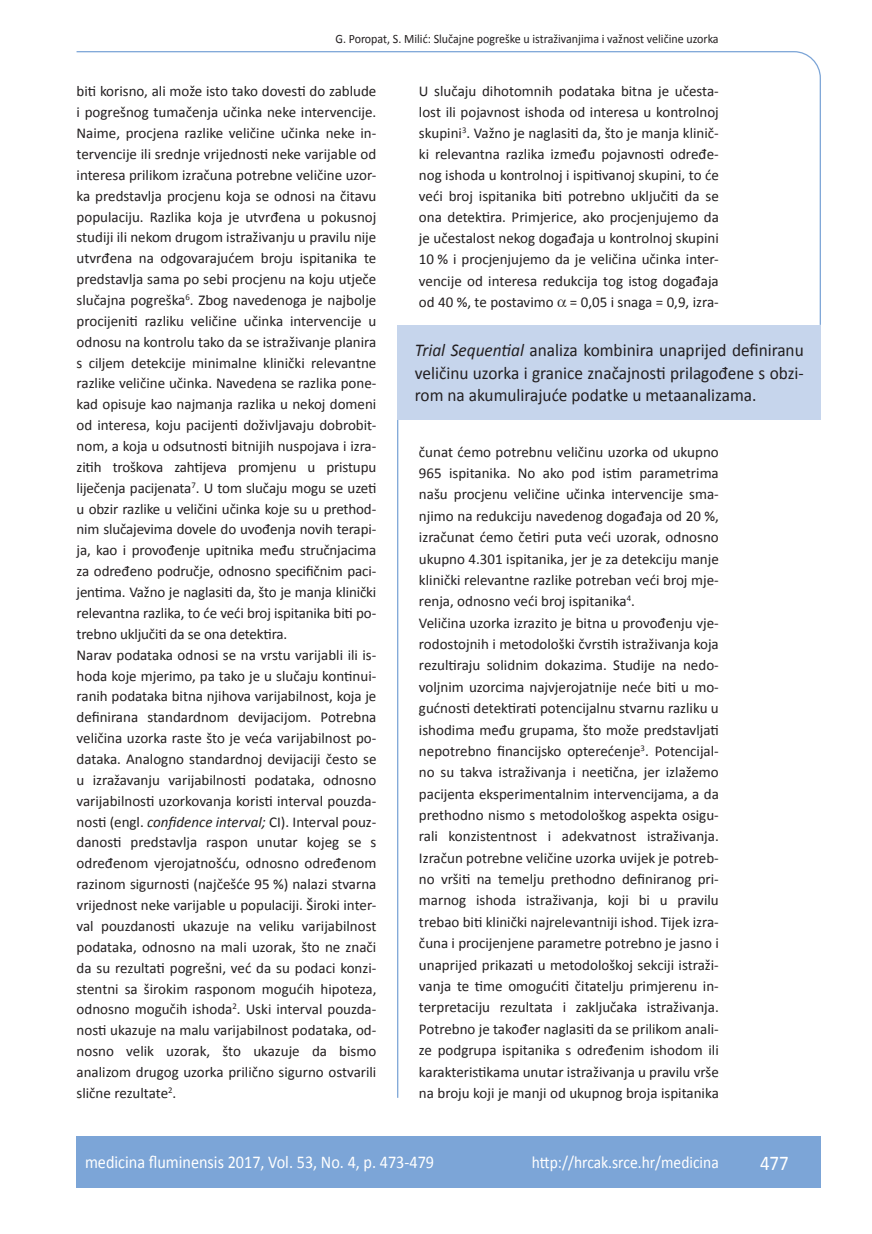
<style>
.page{position:relative;width:872px;height:1234px;background:#fff}
.page>*{position:absolute;margin:0;border:0;box-sizing:border-box;transform-origin:0 0}
.t1{font:21px "Calibri";color:#fff;scale:.9 1}
.t2{font:18px/22.5px "Calibri";color:#231f20;text-align:justify;scale:.96 1}
.t3{font:18px "Calibri";color:#fff;scale:.9 1}
.t4{font:17.25px "Calibri";color:#fff;scale:.9 1}
.t5{font:15px/20.9px "Calibri";color:#231f20}
.t6{font:12.75px "Calibri";color:#231f20;scale:.94 1}
.s1{font-style:italic}
</style>
<div class="page">
<svg style="left:76px;top:51px;width:745px;height:275px"></svg>
<hr style="left:397px;top:420px;width:1px;height:677px;background:#7ca5d7">
<div style="left:77px;top:1135px;width:744px;height:51px;background:#7ca5d7"></div>
<div style="left:398px;top:325px;width:423px;height:95px;background:#c6d5ec"></div>
<svg style="left:557px;top:299px;width:9px;height:7px"></svg>
<p class="t6" style="left:335px;top:30px;width:409px">G. Poropat, S. Milić: Slučajne pogreške u istraživanjima i važnost veličine uzorka</p>
<p class="t5" style="left:77px;top:80px;width:301px">biti korisno, ali može isto tako dovesti do zablude i pogrešnog tumačenja učinka neke intervencije.<br>Naime, procjena razlike veličine učinka neke in&shy;tervencije ili srednje vrijednosti neke varijable od interesa prilikom izračuna potrebne veličine uzor&shy;ka predstavlja procjenu koja se odnosi na čitavu populaciju. Razlika koja je utvrđena u pokusnoj studiji ili nekom drugom istraživanju u pravilu nije utvrđena na odgovarajućem broju ispitanika te predstavlja sama po sebi procjenu na koju utječe slučajna pogreška<sup>6</sup>. Zbog navedenoga je najbolje procijeniti razliku veličine učinka intervencije u odnosu na kontrolu tako da se istraživanje planira s ciljem detekcije minimalne klinički relevantne razlike veličine učinka. Navedena se razlika pone&shy;kad opisuje kao najmanja razlika u nekoj domeni od interesa, koju pacijenti doživljavaju dobrobit&shy;nom, a koja u odsutnosti bitnijih nuspojava i izra&shy;zitih troškova zahtijeva promjenu u pristupu liječenja pacijenata<sup>7</sup>. U tom slučaju mogu se uzeti u obzir razlike u veličini učinka koje su u prethod&shy;nim slučajevima dovele do uvođenja novih terapi&shy;ja, kao i provođenje upitnika među stručnjacima za određeno područje, odnosno specifičnim paci&shy;jentima. Važno je naglasiti da, što je manja klinički relevantna razlika, to će veći broj ispitanika biti po&shy;trebno uključiti da se ona detektira.<br>Narav podataka odnosi se na vrstu varijabli ili is&shy;hoda koje mjerimo, pa tako je u slučaju kontinui&shy;ranih podataka bitna njihova varijabilnost, koja je definirana standardnom devijacijom. Potrebna veličina uzorka raste što je veća varijabilnost po&shy;dataka. Analogno standardnoj devijaciji često se u izražavanju varijabilnosti podataka, odnosno varijabilnosti uzorkovanja koristi interval pouzda&shy;nosti (engl. <span class="s1">confidence interval;</span> CI). Interval pouz&shy;danosti predstavlja raspon unutar kojeg se s određenom vjerojatnošću, odnosno određenom razinom sigurnosti (najčešće 95 %) nalazi stvarna vrijednost neke varijable u populaciji. Široki inter&shy;val pouzdanosti ukazuje na veliku varijabilnost podataka, odnosno na mali uzorak, što ne znači da su rezultati pogrešni, već da su podaci konzi&shy;stentni sa širokim rasponom mogućih hipoteza, odnosno mogučih ishoda<sup>2</sup>. Uski interval pouzda&shy;nosti ukazuje na malu varijabilnost podataka, od&shy;nosno velik uzorak, što ukazuje da bismo analizom drugog uzorka prilično sigurno ostvarili slične rezultate<sup>2</sup>.</p>
<p class="t5" style="left:419px;top:80px;width:301px;text-align:justify">U slučaju dihotomnih podataka bitna je učesta&shy;lost ili pojavnost ishoda od interesa u kontrolnoj skupini<sup>3</sup>. Važno je naglasiti da, što je manja klinič&shy;ki relevantna razlika između pojavnosti određe&shy;nog ishoda u kontrolnoj i ispitivanoj skupini, to će veći broj ispitanika biti potrebno uključiti da se ona detektira. Primjerice, ako procjenjujemo da je učestalost nekog događaja u kontrolnoj skupini 10 % i procjenjujemo da je veličina učinka inter&shy;vencije od interesa redukcija tog istog događaja od 40 %, te postavimo = 0,05 i snaga = 0,9, izra-</p>
<p class="t2" style="left:415px;top:338px;width:406px"><span class="s1">Trial Sequential</span> analiza kombinira unaprijed definiranu veličinu uzorka i granice značajnosti prilagođene s obzi&shy;rom na akumulirajuće podatke u metaanalizama.</p>
<p class="t5" style="left:419px;top:440px;width:301px;line-height:21.3px">čunat ćemo potrebnu veličinu uzorka od ukupno 965 ispitanika. No ako pod istim parametrima našu procjenu veličine učinka intervencije sma&shy;njimo na redukciju navedenog događaja od 20 %, izračunat ćemo četiri puta veći uzorak, odnosno ukupno 4.301 ispitanika, jer je za detekciju manje klinički relevantne razlike potreban veći broj mje&shy;renja, odnosno veći broj ispitanika<sup>4</sup>.<br>Veličina uzorka izrazito je bitna u provođenju vje&shy;rodostojnih i metodološki čvrstih istraživanja koja rezultiraju solidnim dokazima. Studije na nedo&shy;voljnim uzorcima najvjerojatnije neće biti u mo&shy;gućnosti detektirati potencijalnu stvarnu razliku u ishodima među grupama, što može predstavljati nepotrebno financijsko opterećenje<sup>3</sup>. Potencijal&shy;no su takva istraživanja i neetična, jer izlažemo pacijenta eksperimentalnim intervencijama, a da prethodno nismo s metodološkog aspekta osigu&shy;rali konzistentnost i adekvatnost istraživanja.<br>Izračun potrebne veličine uzorka uvijek je potreb&shy;no vršiti na temelju prethodno definiranog pri&shy;marnog ishoda istraživanja, koji bi u pravilu trebao biti klinički najrelevantniji ishod. Tijek izra&shy;čuna i procijenjene parametre potrebno je jasno i unaprijed prikazati u metodološkoj sekciji istraži&shy;vanja te time omogućiti čitatelju primjerenu in&shy;terpretaciju rezultata i zaključaka istraživanja.<br>Potrebno je također naglasiti da se prilikom anali&shy;ze podgrupa ispitanika s određenim ishodom ili karakteristikama unutar istraživanja u pravilu vrše na broju koji je manji od ukupnog broja ispitanika</p>
<p class="t3" style="left:85px;top:1150px;width:389px">medicina fluminensis 2017, Vol. 53, No. 4, p. 473-479</p>
<p class="t4" style="left:532px;top:1151px;width:209px">http://hrcak.srce.hr/medicina</p>
<h1 class="t1" style="left:760px;top:1149px;width:33px">477</h1>
</div>
